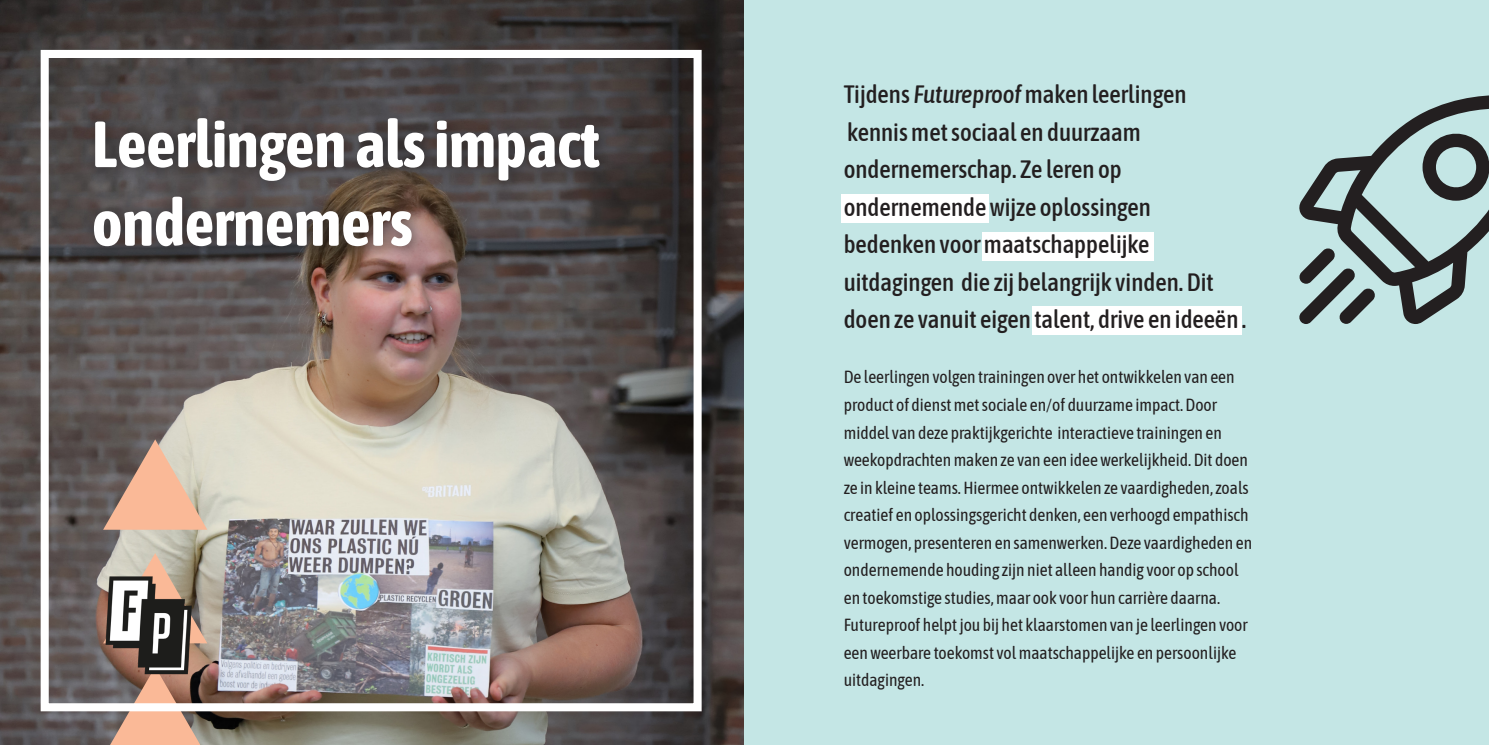
<style>
.page{position:relative;width:1489px;height:745px;background:#fff}
.page>*{position:absolute;margin:0;border:0;box-sizing:border-box;transform-origin:0 0}
.t1{font:700 64.88px/78.5px "Asap Condensed";color:#fff}
.t2{font:500 25px/37.5px "Asap Condensed";color:#231f20}
.t3{font:17.5px/27.5px "Asap Condensed";color:#231f20}
.s1{font-style:italic}
</style>
<div class="page">
<img style="left:0;top:0;width:744px;height:744px">
<svg style="left:103px;top:439px;width:104px;height:90px;background:#c8a590"></svg>
<svg style="left:110px;top:699px;width:90px;height:45px;background:#daa98f"></svg>
<div style="left:41px;top:50px;width:660px;height:660px;border:8px solid #fff"></div>
<div style="left:82px;top:105px;width:534px;height:159px;background:#231f20;opacity:.75"></div>
<div style="left:744px;top:0;width:744px;height:744px;background:#c4e6e5"></div>
<div style="left:841px;top:194px;width:147px;height:28px;background:#fff"></div>
<div style="left:981px;top:232px;width:172px;height:28px;background:#fff"></div>
<div style="left:1031px;top:306px;width:210px;height:28px;background:#fff"></div>
<img style="left:73px;top:549px;width:149px;height:150px">
<svg style="left:1299px;top:95px;width:189px;height:229px"></svg>
<p class="t1" style="left:92px;top:101px;width:509px">Leerlingen als impact ondernemers</p>
<p class="t2" style="left:843px;top:74px;width:344px">Tijdens <span class="s1">Futureproof</span> maken leerlingen</p>
<p class="t2" style="left:843px;top:112px;width:404px">kennis met sociaal en duurzaam ondernemerschap. Ze leren op ondernemende wijze oplossingen bedenken voor maatschappelijke uitdagingen die zij belangrijk vinden. Dit doen ze vanuit eigen talent, drive en ideeën .</p>
<p class="t3" style="left:843px;top:362px;width:410px">De leerlingen volgen trainingen over het ontwikkelen van een product of dienst met sociale en/of duurzame impact. Door middel van deze praktijkgerichte interactieve trainingen en weekopdrachten maken ze van een idee werkelijkheid. Dit doen ze in kleine teams. Hiermee ontwikkelen ze vaardigheden, zoals creatief en oplossingsgericht denken, een verhoogd empathisch vermogen, presenteren en samenwerken. Deze vaardigheden en ondernemende houding zijn niet alleen handig voor op school en toekomstige studies, maar ook voor hun carrière daarna.<br>Futureproof helpt jou bij het klaarstomen van je leerlingen voor een weerbare toekomst vol maatschappelijke en persoonlijke uitdagingen.</p>
</div>
